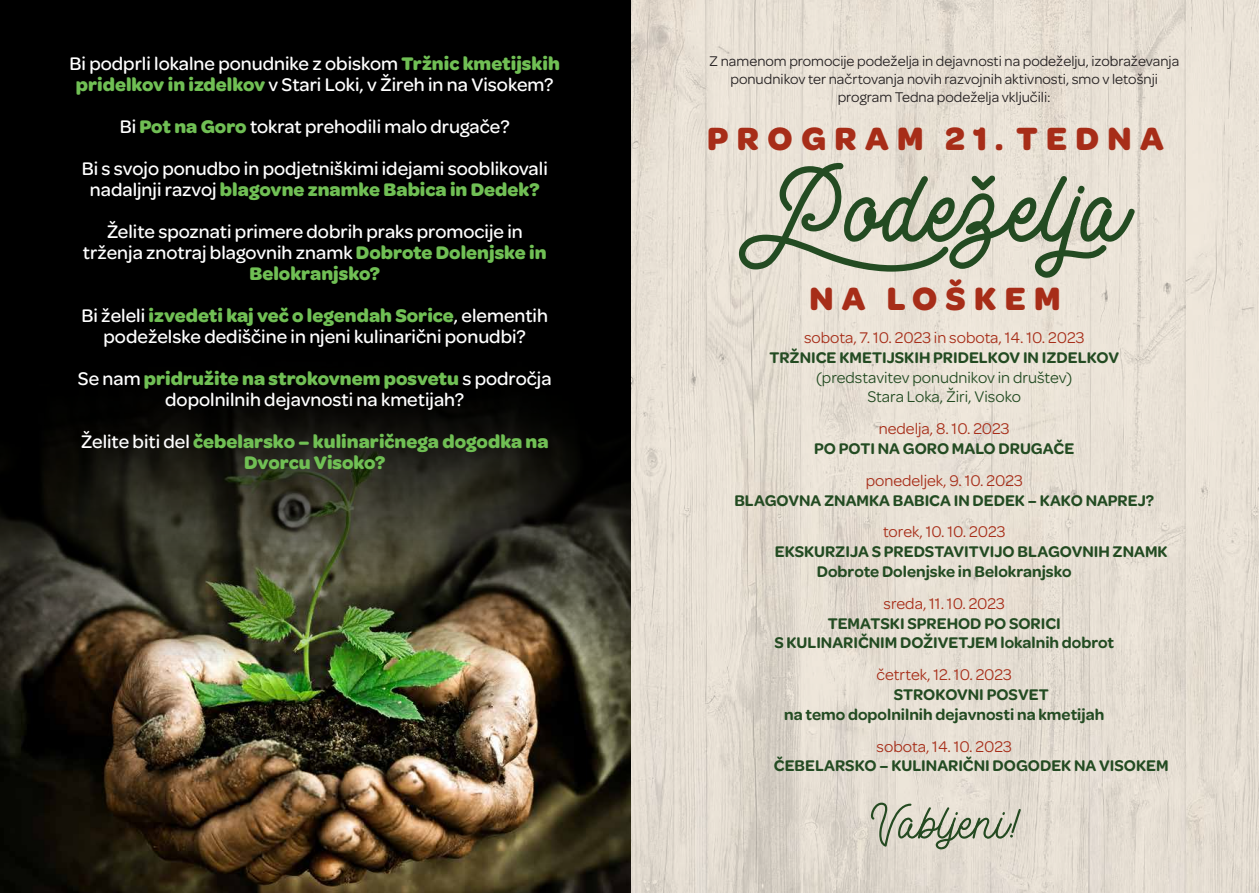
<style>
.page{position:relative;width:1259px;height:893px;background:#fff}
.page>*{position:absolute;margin:0;border:0;box-sizing:border-box;transform-origin:0 0}
.t1{font:700 93.75px "Motherline";color:#234b22}
.t2{font:700 34.35px "Omnes";letter-spacing:.245em;color:#a72d18}
.t3{font:500 19.5px/21px "Omnes Pro";color:#fff;text-align:center}
.t4{font:700 19.5px/21px "Omnes Pro";color:#70bf54;text-align:center}
.t5{font:600 16.5px/19.8px "Omnes Pro";color:#234b22}
.t6{font:16.5px "Omnes Pro";color:#a72d18}
.t7{font:16.5px/19.8px "Omnes Pro";color:#234b22;text-align:center}
.t8{font:15px/18px "Omnes Pro";color:#231f20;text-align:center}
.s1{font-weight:700;color:#70bf54}
.s2{font-weight:500;color:#fff}
</style>
<div class="page">
<svg style="left:631px;top:0;width:628px;height:893px;background:#e5ded2"></svg>
<img style="left:0;top:0;width:631px;height:878px">
<svg style="left:871px;top:803px;width:150px;height:46px;background:#c0c0b0"></svg>
<p class="t3" style="left:70px;top:52px;width:492px">Bi podprli lokalne ponudnike z obiskom <span class="s1">Tržnic kmetijskih pridelkov in izdelkov</span> v Stari Loki, v Žireh in na Visokem?</p>
<p class="t3" style="left:82px;top:104px;width:467px;line-height:42px">Bi <span class="s1">Pot na Goro</span> tokrat prehodili malo drugače?<br>Bi s svojo ponudbo in podjetniškimi idejami sooblikovali</p>
<p class="t3" style="left:90px;top:167px;width:451px;line-height:42px">nadaljnji razvoj <span class="s1">blagovne znamke Babica in Dedek?<br></span>Želite spoznati primere dobrih praks promocije in</p>
<p class="t4" style="left:83px;top:241px;width:465px"><span class="s2">trženja znotraj blagovnih znamk</span> Dobrote Dolenjske in<br>Belokranjsko?</p>
<p class="t3" style="left:81px;top:304px;width:468px">Bi želeli <span class="s1">izvedeti kaj več o legendah Sorice</span>, elementih podeželske dediščine in njeni kulinarični ponudbi?</p>
<p class="t3" style="left:78px;top:367px;width:475px">Se nam <span class="s1">pridružite na strokovnem posvetu</span> s področja dopolnilnih dejavnosti na kmetijah?</p>
<p class="t4" style="left:81px;top:430px;width:469px"><span class="s2">Želite biti del</span> čebelarsko – kulinaričnega dogodka na<br>Dvorcu Visoko?</p>
<p class="t8" style="left:709px;top:51px;width:471px">Z namenom promocije podeželja in dejavnosti na podeželju, izobraževanja ponudnikov ter načrtovanja novih razvojnih aktivnosti, smo v letošnji program Tedna podeželja vključili:</p>
<h2 class="t2" style="left:707px;top:114px;width:458px">PROGRAM 21. TEDNA</h2>
<h1 class="t1" style="left:738px;top:134px;width:401px">Podeželja</h1>
<h2 class="t2" style="left:809px;top:274px;width:253px">NA LOŠKEM</h2>
<p class="t6" style="left:804px;top:326px;width:282px">sobota, 7. 10. 2023 in sobota, 14. 10. 2023</p>
<p class="t5" style="left:769px;top:346px;width:351px">TRŽNICE KMETIJSKIH PRIDELKOV IN IZDELKOV</p>
<p class="t7" style="left:816px;top:366px;width:258px">(predstavitev ponudnikov in društev)<br>Stara Loka, Žiri, Visoko</p>
<p class="t6" style="left:879px;top:417px;width:132px">nedelja, 8. 10. 2023</p>
<p class="t5" style="left:814px;top:438px;width:262px">PO POTI NA GORO MALO DRUGAČE</p>
<p class="t6" style="left:865px;top:469px;width:159px">ponedeljek, 9. 10. 2023</p>
<p class="t5" style="left:734px;top:489px;width:421px">BLAGOVNA ZNAMKA BABICA IN DEDEK – KAKO NAPREJ?</p>
<p class="t6" style="left:883px;top:521px;width:124px">torek, 10. 10. 2023</p>
<p class="t5" style="left:817px;top:541px;width:352px;text-indent:-42px">EKSKURZIJA S PREDSTAVITVIJO BLAGOVNIH ZNAMK<br>Dobrote Dolenjske in Belokranjsko</p>
<p class="t6" style="left:883px;top:592px;width:123px">sreda, 11. 10. 2023</p>
<p class="t5" style="left:774px;top:612px;width:341px;text-align:center">TEMATSKI SPREHOD PO SORICI<br>S KULINARIČNIM DOŽIVETJEM lokalnih dobrot</p>
<p class="t6" style="left:876px;top:663px;width:137px">četrtek, 12. 10. 2023</p>
<p class="t5" style="left:784px;top:684px;width:321px;text-indent:110px">STROKOVNI POSVET<br>na temo dopolnilnih dejavnosti na kmetijah</p>
<p class="t6" style="left:876px;top:735px;width:137px">sobota, 14. 10. 2023</p>
<p class="t5" style="left:774px;top:755px;width:396px">ČEBELARSKO – KULINARIČNI DOGODEK NA VISOKEM</p>
</div>
